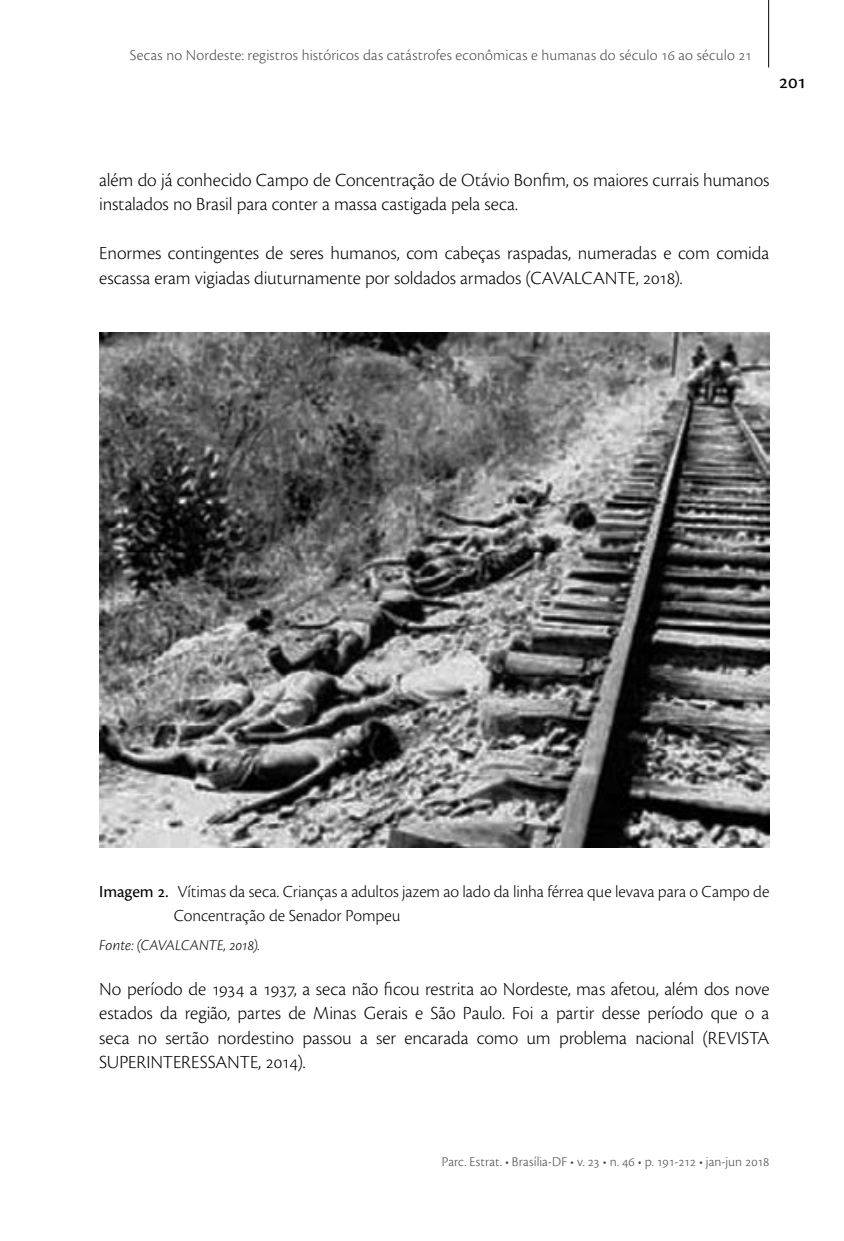
<style>
.page{position:relative;width:844px;height:1241px;background:#fff}
.page>*{position:absolute;margin:0;border:0;box-sizing:border-box;transform-origin:0 0}
.t1{font:21px "Cronos Pro";color:#000}
.t2{font:300 19.25px/24.5px "Cronos Pro";letter-spacing:-.005em;color:#000}
.t3{font:300 17.5px/24.5px "Cronos Pro";letter-spacing:-.005em;color:#000}
.t4{font:300 15.75px "Cronos Pro";letter-spacing:.01em;color:#484848}
.t5{font:italic 300 15.75px "Cronos Pro";color:#000}
.t6{font:300 14px "Cronos Pro";color:#484848}
.s1{font-weight:400}
</style>
<div class="page">
<hr style="left:768px;top:0;width:1px;height:67px;background:#000">
<img style="left:99px;top:332px;width:670px;height:515px">
<p class="t4" style="left:130px;top:46px;width:623px">Secas no Nordeste: registros históricos das catástrofes econômicas e humanas do século 16 ao século 21</p>
<p class="t1" style="left:778px;top:69px;width:29px">201</p>
<p class="t2" style="left:99px;top:167px;width:671px">além do já conhecido Campo de Concentração de Otávio Bonfim, os maiores currais humanos instalados no Brasil para conter a massa castigada pela seca.</p>
<p class="t2" style="left:99px;top:241px;width:671px">Enormes contingentes de seres humanos, com cabeças raspadas, numeradas e com comida escassa eram vigiadas diuturnamente por soldados armados (CAVALCANTE, 2018).</p>
<p class="t3" style="left:174px;top:878px;width:597px;text-indent:-74px"><span class="s1">Imagem 2.</span> Vítimas da seca. Crianças a adultos jazem ao lado da linha férrea que levava para o Campo de<br>Concentração de Senador Pompeu</p>
<p class="t5" style="left:99px;top:936px;width:162px">Fonte: (CAVALCANTE, 2018).</p>
<p class="t2" style="left:99px;top:976px;width:671px;text-align:justify">No período de 1934 a 1937, a seca não ficou restrita ao Nordeste, mas afetou, além dos nove estados da região, partes de Minas Gerais e São Paulo. Foi a partir desse período que o a seca no sertão nordestino passou a ser encarada como um problema nacional (REVISTA SUPERINTERESSANTE, 2014).</p>
<p class="t6" style="left:441px;top:1153px;width:329px">Parc. Estrat. • Brasília-DF • v. 23 • n. 46 • p. 191-212 • jan-jun 2018</p>
</div>
